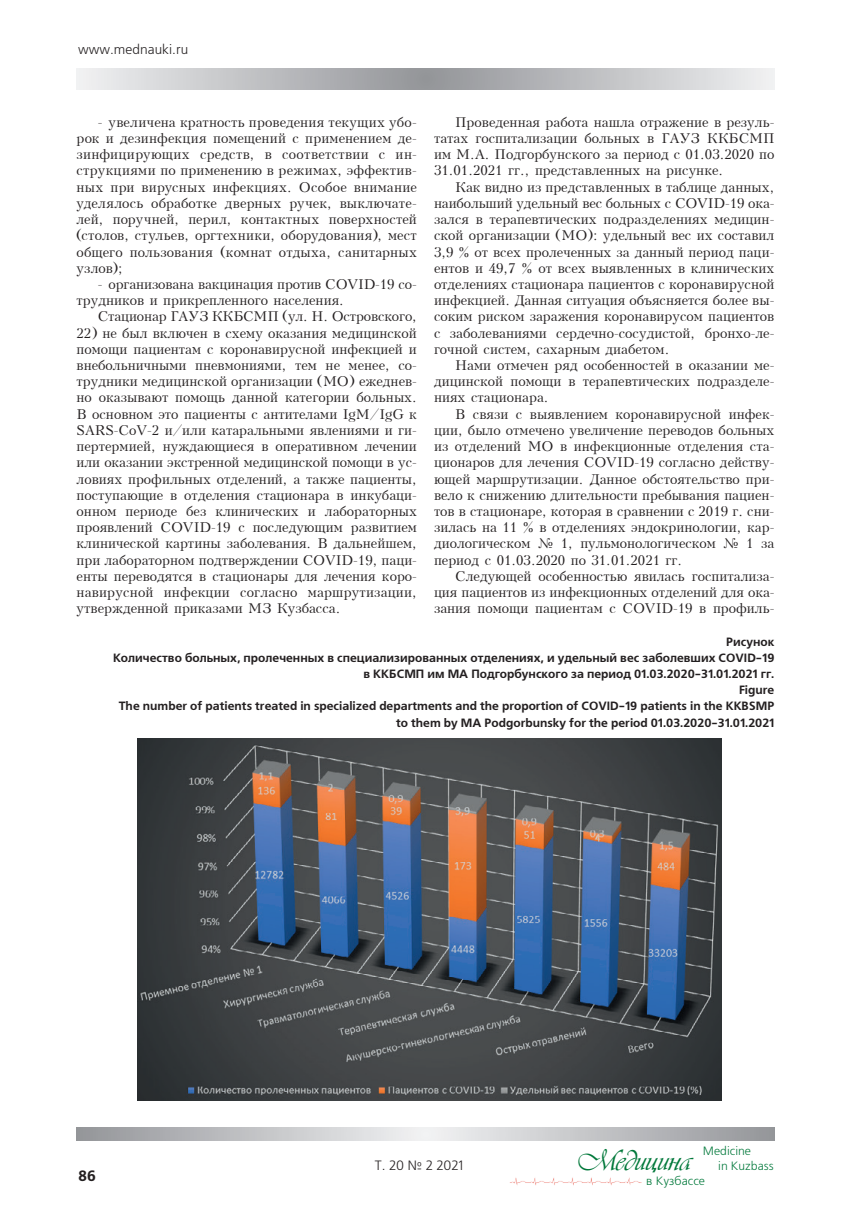
<style>
.page{position:relative;width:851px;height:1217px;background:#fff}
.page>*{position:absolute;margin:0;border:0;box-sizing:border-box;transform-origin:0 0}
.t1{font:30px "Vivaldi DCL";color:#00783a}
.t2{font:700 15px "Free Set C";color:#231f20}
.t3{font:13.5px/16.2px "Kudrashov Plain";color:#231f20;text-align:justify}
.t4{font:13.5px "Free Set C";color:#231f20}
.t5{font:700 12px/16.2px "Free Set C";color:#231f20;text-align:right}
.t6{font:12px/15px "Free Set C";color:#00783a}
</style>
<div class="page">
<svg style="left:77px;top:68px;width:697px;height:21px"></svg>
<svg style="left:77px;top:1127px;width:697px;height:13px"></svg>
<img style="left:509px;top:1177px;width:132px;height:9px">
<img style="left:137px;top:738px;width:584px;height:362px">
<p class="t4" style="left:78px;top:42px;width:112px">www.mednauki.ru</p>
<p class="t3" style="left:77px;top:114px;width:342px;text-indent:21px">- увеличена кратность проведения текущих убо&shy;рок и дезинфекция помещений с применением де&shy;зинфицирующих средств, в соответствии с ин&shy;струкциями по применению в режимах, эффектив&shy;ных при вирусных инфекциях. Особое внимание уделялось обработке дверных ручек, выключате&shy;лей, поручней, перил, контактных поверхностей (столов, стульев, оргтехники, оборудования), мест общего пользования (комнат отдыха, санитарных узлов);</p>
<p class="t3" style="left:77px;top:276px;width:342px;text-indent:21px">- организована вакцинация против COVID-19 со&shy;трудников и прикрепленного населения.</p>
<p class="t3" style="left:98px;top:309px;width:320px">Стационар ГАУЗ ККБСМП (ул. Н. Островского,</p>
<p class="t3" style="left:77px;top:325px;width:342px">22) не был включен в схему оказания медицинской помощи пациентам с коронавирусной инфекцией и внебольничными пневмониями, тем не менее, со&shy;трудники медицинской организации (МО) ежеднев&shy;но оказывают помощь данной категории больных.<br>В основном это пациенты с антителами IgM/IgG к SARS-CoV-2 и/или катаральными явлениями и ги&shy;пертермией, нуждающиеся в оперативном лечении или оказании экстренной медицинской помощи в ус&shy;ловиях профильных отделений, а также пациенты, поступающие в отделения стационара в инкубаци&shy;онном периоде без клинических и лабораторных проявлений COVID-19 с последующим развитием клинической картины заболевания. В дальнейшем, при лабораторном подтверждении COVID-19, паци&shy;енты переводятся в стационары для лечения коро&shy;навирусной инфекции согласно маршрутизации, утвержденной приказами МЗ Кузбасса.</p>
<p class="t3" style="left:434px;top:114px;width:342px;text-indent:21px">Проведенная работа нашла отражение в резуль&shy;татах госпитализации больных в ГАУЗ ККБСМП им М.А. Подгорбунского за период с 01.03.2020 по 31.01.2021 гг., представленных на рисунке.</p>
<p class="t3" style="left:434px;top:179px;width:342px;text-indent:21px">Как видно из представленных в таблице данных, наибольший удельный вес больных с COVID-19 ока&shy;зался в терапевтических подразделениях медицин&shy;ской организации (МО): удельный вес их составил 3,9 % от всех пролеченных за данный период паци&shy;ентов и 49,7 % от всех выявленных в клинических отделениях стационара пациентов с коронавирусной инфекцией. Данная ситуация объясняется более вы&shy;соким риском заражения коронавирусом пациентов с заболеваниями сердечно-сосудистой, бронхо-ле&shy;гочной систем, сахарным диабетом.</p>
<p class="t3" style="left:434px;top:357px;width:342px;text-indent:21px">Нами отмечен ряд особенностей в оказании ме&shy;дицинской помощи в терапевтических подразделе&shy;ниях стационара.</p>
<p class="t3" style="left:434px;top:406px;width:342px;text-indent:21px">В связи с выявлением коронавирусной инфек&shy;ции, было отмечено увеличение переводов больных из отделений МО в инфекционные отделения ста&shy;ционаров для лечения COVID-19 согласно действу&shy;ющей маршрутизации. Данное обстоятельство при&shy;вело к снижению длительности пребывания пациен&shy;тов в стационаре, которая в сравнении с 2019 г. сни&shy;зилась на 11 % в отделениях эндокринологии, кар&shy;диологическом № 1, пульмонологическом № 1 за период с 01.03.2020 по 31.01.2021 гг.</p>
<p class="t3" style="left:434px;top:568px;width:342px;text-indent:21px">Следующей особенностью явилась госпитализа&shy;ция пациентов из инфекционных отделений для ока&shy;зания помощи пациентам с COVID-19 в профиль-</p>
<p class="t5" style="left:113px;top:633px;width:662px">Рисунок<br>Количество больных, пролеченных в специализированных отделениях, и удельный вес заболевших COVID-19 в ККБСМП им МА Подгорбунского за период 01.03.2020-31.01.2021 гг.<br>Figure<br>The number of patients treated in specialized departments and the proportion of COVID-19 patients in the KKBSMP to them by MA Podgorbunsky for the period 01.03.2020-31.01.2021</p>
<p class="t2" style="left:78px;top:1166px;width:19px">86</p>
<p class="t4" style="left:375px;top:1157px;width:90px">T. 20 № 2 2021</p>
<p class="t6" style="left:718px;top:1143px;width:57px;text-indent:-15px">Medicine<br>in Kuzbass</p>
<h1 class="t1" style="left:578px;top:1143px;width:114px">Медицина</h1>
<p class="t6" style="left:646px;top:1173px;width:60px">в Кузбассе</p>
</div>
